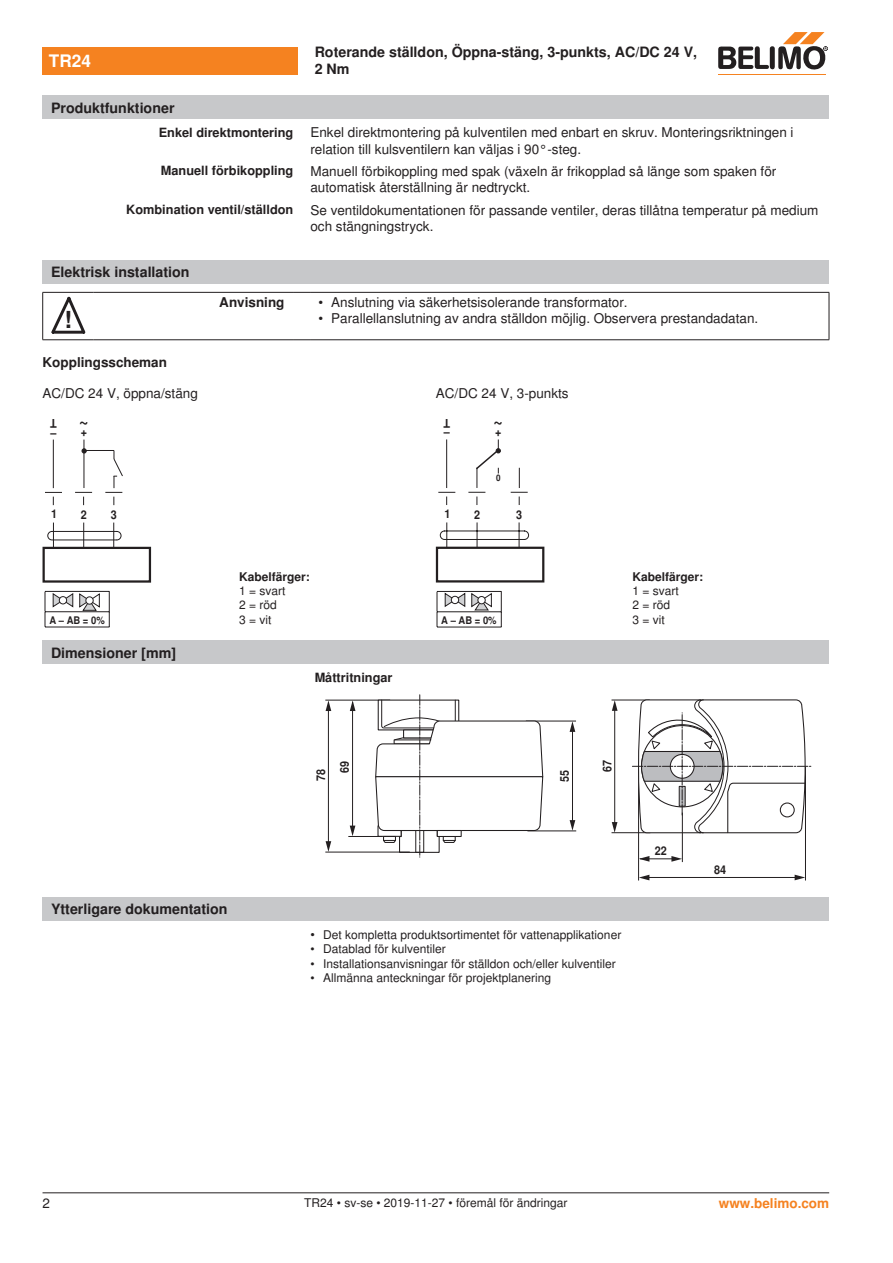
<style>
.page{position:relative;width:893px;height:1263px;background:#fff}
.page>*{position:absolute;margin:0;border:0;box-sizing:border-box;transform-origin:0 0}
.t1{font:700 23.55px "Nimbus Sans BEL";color:#231f20}
.t2{font:700 18px "Nimbus Sans BEL";color:#231f20;scale:.9 1}
.t3{font:700 17.25px "Nimbus Sans BEL";color:#fff}
.t4{font:700 14.25px/17.1px "Nimbus Sans BEL";color:#231f20}
.Bulletpoints{font:13.5px/16.2px "Nimbus Sans BEL";color:#231f20}
.Anschluss_Schema_Bas{font:13.5px "Nimbus Sans BEL";color:#231f20}
.Tabellenkopf_rechtsb{font:700 13.5px "Nimbus Sans BEL";color:#231f20}
.Rechtsbündig_Footer{font:700 13.5px "Nimbus Sans BEL";color:#f58220}
.Rechtsbündig{font:700 12.75px "Nimbus Sans BEL";color:#231f20}
.Bulletpoints-2{font:12px "Nimbus Sans BEL";color:#231f20}
.Footer_EU_center{font:12px "Nimbus Sans BEL";color:#231f20}
.Legende{font:12px/14.4px "Nimbus Sans BEL";color:#231f20}
.t5{font:700 12px "Nimbus Sans BEL";color:#231f20;scale:.9 1}
.Anschluss_Schema_Bas-2{font:700 12px "Nimbus Sans BEL";color:#231f20}
.t6{font:700 10.5px "Nimbus Sans BEL";color:#231f20;scale:.9 1}
.t7{font:700 9px "Nimbus Sans BEL";color:#231f20;scale:.9 1}
.s1{font-size:12.75px}
</style>
<div class="page">
<div style="left:43px;top:260px;width:786px;height:24px;background:#c7c8ca"></div>
<hr style="left:42px;top:293px;width:1px;height:47px;background:#231f20">
<hr style="left:829px;top:293px;width:1px;height:47px;background:#231f20">
<hr style="left:43px;top:292px;width:51px;height:1px;background:#231f20">
<hr style="left:94px;top:292px;width:199px;height:1px;background:#231f20">
<svg style="left:293px;top:292px;width:17px;height:1px"></svg>
<hr style="left:310px;top:292px;width:519px;height:1px;background:#231f20">
<hr style="left:43px;top:339px;width:51px;height:1px;background:#231f20">
<hr style="left:94px;top:339px;width:199px;height:1px;background:#231f20">
<svg style="left:293px;top:339px;width:17px;height:1px"></svg>
<hr style="left:310px;top:339px;width:519px;height:1px;background:#231f20">
<svg style="left:51px;top:297px;width:34px;height:37px"></svg>
<div style="left:43px;top:547px;width:108px;height:36px;border:2px solid #231f20"></div>
<svg style="left:45px;top:439px;width:78px;height:109px"></svg>
<hr style="left:45px;top:591px;width:64px;height:1px;background:#231f20">
<hr style="left:45px;top:611px;width:64px;height:1px;background:#231f20">
<svg style="left:45px;top:592px;width:1px;height:35px"></svg>
<svg style="left:109px;top:592px;width:1px;height:35px"></svg>
<hr style="left:45px;top:627px;width:64px;height:1px;background:#231f20">
<svg style="left:52px;top:593px;width:48px;height:18px"></svg>
<div style="left:59px;top:597px;width:8px;height:7px;background:#fff;border-radius:50%"></div>
<div style="left:59px;top:596px;width:8px;height:8px;border:1px solid #231f20;border-radius:50%"></div>
<hr style="left:446px;top:439px;width:1px;height:49px;background:#231f20">
<svg style="left:440px;top:522px;width:89px;height:25px"></svg>
<svg style="left:511px;top:468px;width:17px;height:37px"></svg>
<svg style="left:438px;top:492px;width:17px;height:13px"></svg>
<svg style="left:468px;top:439px;width:33px;height:66px"></svg>
<div style="left:436px;top:547px;width:108px;height:35px;border:2px solid #231f20"></div>
<hr style="left:437px;top:591px;width:64px;height:1px;background:#231f20">
<hr style="left:437px;top:611px;width:64px;height:1px;background:#231f20">
<svg style="left:437px;top:592px;width:1px;height:35px"></svg>
<svg style="left:501px;top:592px;width:1px;height:35px"></svg>
<hr style="left:437px;top:627px;width:64px;height:1px;background:#231f20">
<svg style="left:444px;top:592px;width:48px;height:19px"></svg>
<div style="left:451px;top:596px;width:8px;height:8px;background:#fff;border-radius:50%"></div>
<div style="left:451px;top:596px;width:8px;height:8px;border:1px solid #231f20;border-radius:50%"></div>
<div style="left:43px;top:641px;width:786px;height:23px;background:#c7c8ca"></div>
<hr style="left:352px;top:702px;width:1px;height:130px;background:#231f20">
<svg style="left:350px;top:701px;width:5px;height:10px"></svg>
<svg style="left:350px;top:825px;width:5px;height:11px"></svg>
<hr style="left:328px;top:706px;width:1px;height:141px;background:#231f20">
<svg style="left:326px;top:701px;width:5px;height:10px"></svg>
<svg style="left:326px;top:841px;width:5px;height:11px"></svg>
<hr style="left:572px;top:726px;width:1px;height:99px;background:#231f20">
<svg style="left:570px;top:722px;width:5px;height:10px"></svg>
<svg style="left:570px;top:820px;width:5px;height:11px"></svg>
<hr style="left:527px;top:831px;width:49px;height:1px;background:#231f20">
<hr style="left:526px;top:721px;width:50px;height:1px;background:#231f20">
<hr style="left:325px;top:700px;width:65px;height:1px;background:#231f20">
<hr style="left:348px;top:836px;width:34px;height:1px;background:#231f20">
<hr style="left:325px;top:852px;width:85px;height:1px;background:#231f20">
<svg style="left:375px;top:695px;width:169px;height:162px"></svg>
<hr style="left:395px;top:740px;width:36px;height:1px;background:#231f20">
<div style="left:437px;top:830px;width:25px;height:7px;background:#fff;border:1px solid #231f20"></div>
<hr style="left:640px;top:858px;width:38px;height:1px;background:#231f20">
<svg style="left:639px;top:856px;width:10px;height:6px"></svg>
<svg style="left:671px;top:856px;width:11px;height:6px"></svg>
<hr style="left:644px;top:877px;width:156px;height:1px;background:#231f20">
<svg style="left:639px;top:875px;width:10px;height:5px"></svg>
<svg style="left:795px;top:875px;width:10px;height:5px"></svg>
<hr style="left:805px;top:766px;width:1px;height:114px;background:#231f20">
<hr style="left:638px;top:766px;width:1px;height:114px;background:#231f20">
<hr style="left:614px;top:707px;width:1px;height:118px;background:#231f20">
<svg style="left:612px;top:701px;width:6px;height:10px"></svg>
<svg style="left:612px;top:822px;width:5px;height:10px"></svg>
<hr style="left:611px;top:832px;width:39px;height:1px;background:#231f20">
<hr style="left:611px;top:700px;width:39px;height:1px;background:#231f20">
<svg style="left:632px;top:699px;width:179px;height:135px"></svg>
<hr style="left:682px;top:813px;width:1px;height:49px;background:#231f20">
<div style="left:43px;top:897px;width:786px;height:24px;background:#c7c8ca"></div>
<div style="left:43px;top:47px;width:255px;height:27px;background:#f58220"></div>
<hr style="left:718px;top:74px;width:107px;height:1px;background:#f58220">
<svg style="left:718px;top:32px;width:110px;height:38px"></svg>
<div style="left:43px;top:96px;width:786px;height:23px;background:#c7c8ca"></div>
<hr style="left:43px;top:1192px;width:786px;height:1px;background:#231f20">
<p class="t3" style="left:49px;top:51px;width:44px">TR24</p>
<p class="t4" style="left:315px;top:44px;width:384px">Roterande ställdon, Öppna-stäng, 3-punkts, AC/DC 24 V,<br>2 Nm</p>
<p class="t4" style="left:51px;top:100px;width:125px">Produktfunktioner</p>
<p class="Rechtsbündig" style="left:159px;top:125px;width:136px">Enkel direktmontering</p>
<p class="Bulletpoints" style="left:310px;top:125px;width:485px">Enkel direktmontering på kulventilen med enbart en skruv. Monteringsriktningen i relation till kulsventilern kan väljas i 90°-steg.</p>
<p class="Rechtsbündig" style="left:161px;top:163px;width:134px">Manuell förbikoppling</p>
<p class="Bulletpoints" style="left:310px;top:163px;width:467px">Manuell förbikoppling med spak (växeln är frikopplad så länge som spaken för automatisk återställning är nedtryckt.</p>
<p class="Rechtsbündig" style="left:126px;top:202px;width:169px">Kombination ventil/ställdon</p>
<p class="Bulletpoints" style="left:310px;top:202px;width:509px">Se ventildokumentationen för passande ventiler, deras tillåtna temperatur på medium och stängningstryck.</p>
<p class="t4" style="left:51px;top:264px;width:140px">Elektrisk installation</p>
<p class="t1" style="left:64px;top:305px;width:9px">!</p>
<p class="Tabellenkopf_rechtsb" style="left:219px;top:294px;width:67px">Anvisning</p>
<p class="Bulletpoints" style="left:319px;top:294px;width:311px">• Anslutning via säkerhetsisolerande transformator.</p>
<p class="Bulletpoints" style="left:319px;top:310px;width:441px">• Parallellanslutning av andra ställdon möjlig. Observera prestandadatan.</p>
<p class="Tabellenkopf_rechtsb" style="left:43px;top:354px;width:126px">Kopplingsscheman</p>
<p class="Anschluss_Schema_Bas" style="left:43px;top:385px;width:157px">AC/DC 24 V, öppna/stäng</p>
<p class="Anschluss_Schema_Bas" style="left:436px;top:385px;width:134px">AC/DC 24 V, 3-punkts</p>
<p class="t5" style="left:57px;top:430px;width:9px;rotate:-180deg">T</p>
<p class="t2" style="left:89px;top:436px;width:12px;rotate:-180deg">~</p>
<p class="t5" style="left:450px;top:430px;width:9px;rotate:-180deg">T</p>
<p class="t2" style="left:503px;top:436px;width:12px;rotate:-180deg">~</p>
<p class="t5" style="left:51px;top:425px;width:42px">– +</p>
<p class="t5" style="left:444px;top:425px;width:8px">–</p>
<p class="t5" style="left:495px;top:425px;width:9px">+</p>
<p class="t7" style="left:496px;top:473px;width:7px">0</p>
<p class="t5" style="left:51px;top:507px;width:8px">1</p>
<p class="t5" style="left:81px;top:507px;width:8px">2</p>
<p class="t5" style="left:111px;top:507px;width:8px">3</p>
<p class="t5" style="left:444px;top:507px;width:8px">1</p>
<p class="t5" style="left:474px;top:507px;width:8px">2</p>
<p class="t5" style="left:516px;top:507px;width:8px">3</p>
<p class="t6" style="left:49px;top:614px;width:63px">A – AB = 0%</p>
<p class="Anschluss_Schema_Bas-2" style="left:239px;top:569px;width:72px">Kabelfärger:</p>
<p class="Legende" style="left:239px;top:584px;width:48px">1 = svart<br>2 = röd<br>3 = vit</p>
<p class="t6" style="left:441px;top:614px;width:63px">A – AB = 0%</p>
<p class="Anschluss_Schema_Bas-2" style="left:632px;top:569px;width:72px">Kabelfärger:</p>
<p class="Legende" style="left:632px;top:584px;width:48px">1 = svart<br>2 = röd<br>3 = vit</p>
<p class="t4" style="left:51px;top:645px;width:127px">Dimensioner [mm]</p>
<p class="Rechtsbündig" style="left:315px;top:670px;width:79px">Måttritningar</p>
<p class="t4" style="left:51px;top:901px;width:178px">Ytterligare dokumentation</p>
<p class="t5" style="left:338px;top:773px;width:15px;rotate:-90deg">69</p>
<p class="t5" style="left:314px;top:781px;width:15px;rotate:-90deg">78</p>
<p class="t5" style="left:558px;top:781px;width:15px;rotate:-90deg">55</p>
<p class="t5" style="left:600px;top:772px;width:15px;rotate:-90deg">67</p>
<p class="Bulletpoints-2" style="left:310px;top:927px;width:312px"><span class="s1">•</span> Det kompletta produktsortimentet för vattenapplikationer</p>
<p class="Bulletpoints-2" style="left:310px;top:942px;width:137px">• Datablad för kulventiler</p>
<p class="Bulletpoints-2" style="left:310px;top:956px;width:307px">• Installationsanvisningar för ställdon och/eller kulventiler</p>
<p class="Bulletpoints-2" style="left:310px;top:971px;width:242px">• Allmänna anteckningar för projektplanering</p>
<p class="t5" style="left:655px;top:844px;width:15px">22</p>
<p class="t5" style="left:714px;top:863px;width:15px">84</p>
<p class="Bulletpoints" style="left:43px;top:1196px;width:9px">2</p>
<p class="Footer_EU_center" style="left:304px;top:1196px;width:265px">TR24 • sv-se • 2019-11-27 • föremål för ändringar</p>
<p class="Rechtsbündig_Footer" style="left:719px;top:1195px;width:112px">www.belimo.com</p>
</div>
